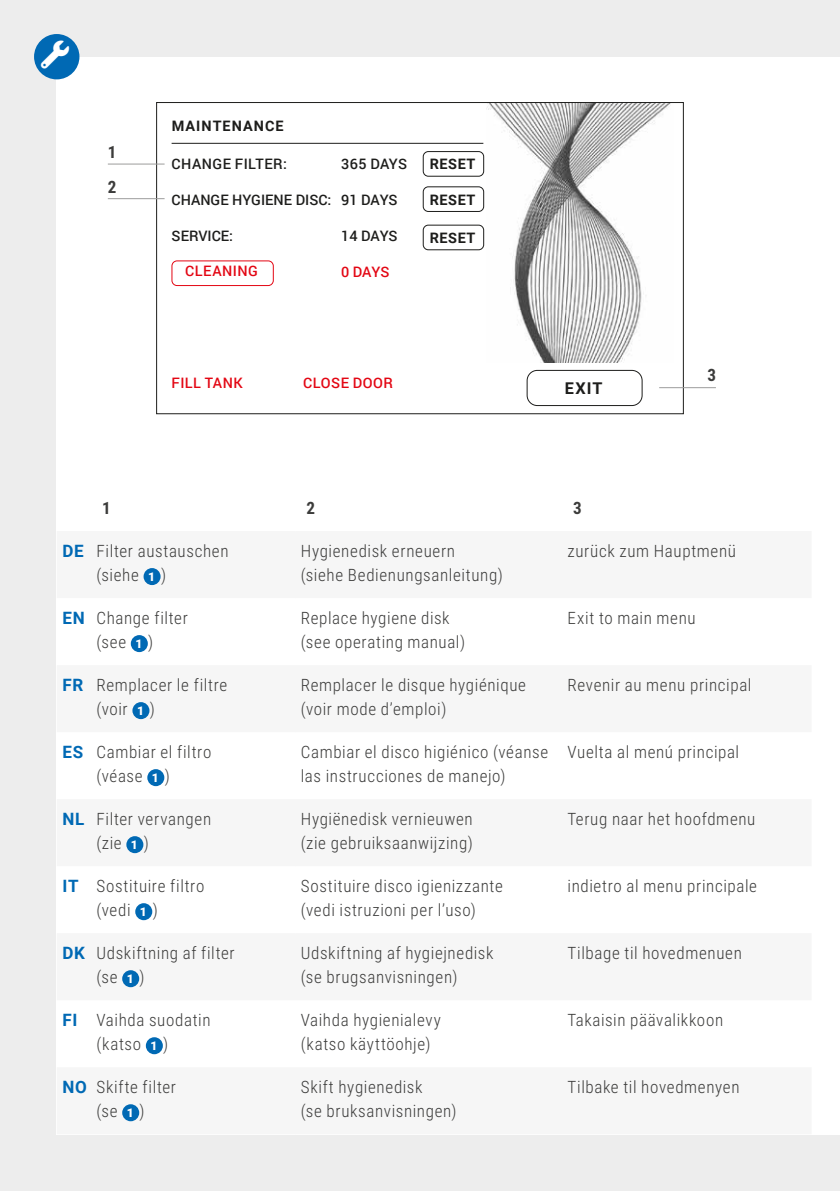
<style>
.page{position:relative;width:840px;height:1191px;background:#fff}
.page>*{position:absolute;margin:0;border:0;box-sizing:border-box;transform-origin:0 0}
.t1{font:300 17px/24px "Roboto Condensed";letter-spacing:.035em;color:#3c3c3b}
.t2{font:700 17px/34.6px "Roboto Condensed";color:#3c3c3b}
.t3{font:700 16.2px "Roboto";color:#1d1d1b}
.t4{font:500 14.4px "Roboto";color:#1d1d1b}
.t5{font:500 14.4px "Roboto";letter-spacing:.03em;color:#e30613}
.t6{font:700 14.4px "Roboto";letter-spacing:.05em;color:#1d1d1b}
.t7{font:500 14.4px "Roboto";letter-spacing:.03em;color:#1d1d1b}
.t8{font:700 14.4px "Roboto";letter-spacing:.075em;color:#1d1d1b}
.s1{font-family:"Roboto";font-weight:700;color:#0069b4}
.s2{font-family:"Roboto";font-weight:900;font-size:12px;color:#fff}
</style>
<div class="page">
<div style="left:0;top:0;width:839px;height:1191px;background:#ededed"></div>
<div style="left:57px;top:57px;width:782px;height:1077px;background:#fff"></div>
<div style="left:34px;top:34px;width:45px;height:45px;background:#0069b4;border-radius:50%"></div>
<div style="left:143px;top:568px;width:17px;height:17px;background:#0069b4;border-radius:50%"></div>
<div style="left:131px;top:635px;width:17px;height:17px;background:#0069b4;border-radius:50%"></div>
<div style="left:132px;top:702px;width:17px;height:17px;background:#0069b4;border-radius:50%"></div>
<div style="left:147px;top:769px;width:17px;height:17px;background:#0069b4;border-radius:50%"></div>
<div style="left:126px;top:836px;width:17px;height:17px;background:#0069b4;border-radius:50%"></div>
<div style="left:135px;top:903px;width:17px;height:17px;background:#0069b4;border-radius:50%"></div>
<div style="left:122px;top:970px;width:17px;height:17px;background:#0069b4;border-radius:50%"></div>
<div style="left:146px;top:1037px;width:17px;height:17px;background:#0069b4;border-radius:50%"></div>
<div style="left:122px;top:1104px;width:17px;height:17px;background:#0069b4;border-radius:50%"></div>
<img style="left:486px;top:104px;width:184px;height:258px">
<div style="left:156px;top:102px;width:527px;height:312px;border:1px solid #1d1d1b"></div>
<div style="left:526px;top:370px;width:116px;height:36px;border:1px solid #1d1d1b;border-radius:10px"></div>
<hr style="left:171px;top:143px;width:312px;height:1px;background:#1d1d1b">
<div style="left:422px;top:151px;width:62px;height:26px;border:1px solid #1d1d1b;border-radius:5px"></div>
<div style="left:422px;top:186px;width:62px;height:26px;border:1px solid #1d1d1b;border-radius:5px"></div>
<div style="left:422px;top:225px;width:62px;height:25px;border:1px solid #1d1d1b;border-radius:5px"></div>
<div style="left:171px;top:260px;width:102px;height:26px;border:1px solid #e30613;border-radius:5px"></div>
<hr style="left:108px;top:164px;width:56px;height:1px;background:#9d9d9c">
<hr style="left:108px;top:198px;width:56px;height:1px;background:#9d9d9c">
<hr style="left:658px;top:387px;width:57px;height:1px;background:#9d9d9c">
<p class="t2" style="left:108px;top:134px;width:10px">1<br>2</p>
<p class="t8" style="left:172px;top:116px;width:113px">MAINTENANCE</p>
<p class="t7" style="left:171px;top:154px;width:117px">CHANGE FILTER:</p>
<p class="t4" style="left:341px;top:154px;width:68px">365 DAYS</p>
<p class="t4" style="left:171px;top:190px;width:227px">CHANGE HYGIENE DISC: 91 DAYS</p>
<p class="t4" style="left:171px;top:226px;width:63px">SERVICE:</p>
<p class="t4" style="left:341px;top:226px;width:58px">14 DAYS</p>
<p class="t5" style="left:341px;top:262px;width:50px">0 DAYS</p>
<p class="t5" style="left:185px;top:261px;width:74px">CLEANING</p>
<p class="t6" style="left:429px;top:154px;width:47px">RESET</p>
<p class="t6" style="left:429px;top:189px;width:47px">RESET</p>
<p class="t6" style="left:429px;top:228px;width:47px">RESET</p>
<p class="t5" style="left:171px;top:373px;width:72px">FILL TANK</p>
<p class="t5" style="left:303px;top:373px;width:91px">CLOSE DOOR</p>
<p class="t3" style="left:564px;top:377px;width:39px">EXIT</p>
<p class="t2" style="left:707px;top:357px;width:10px">3</p>
<p class="t2" style="left:102px;top:490px;width:10px">1</p>
<p class="t2" style="left:306px;top:490px;width:10px">2</p>
<p class="t2" style="left:573px;top:490px;width:10px">3</p>
<p class="t1" style="left:96px;top:538px;width:133px;text-indent:-34px"><span class="s1">DE</span> Filter austauschen (siehe <span class="s2">1</span> )</p>
<p class="t1" style="left:300px;top:538px;width:203px">Hygienedisk erneuern<br>(siehe Bedienungsanleitung)</p>
<p class="t1" style="left:567px;top:538px;width:170px">zurück zum Hauptmenü</p>
<p class="t1" style="left:62px;top:605px;width:127px;text-align:center"><span class="s1">EN</span> Change filter (see <span class="s2">1</span> )</p>
<p class="t1" style="left:300px;top:605px;width:166px">Replace hygiene disk (see operating manual)</p>
<p class="t1" style="left:567px;top:605px;width:130px">Exit to main menu</p>
<p class="t1" style="left:96px;top:672px;width:132px;text-indent:-34px"><span class="s1">FR</span> Remplacer le filtre (voir <span class="s2">1</span> )</p>
<p class="t1" style="left:300px;top:672px;width:226px">Remplacer le disque hygiénique (voir mode d’emploi)</p>
<p class="t1" style="left:567px;top:672px;width:185px">Revenir au menu principal</p>
<p class="t1" style="left:62px;top:739px;width:150px;text-align:center"><span class="s1">ES</span> Cambiar el filtro (véase <span class="s2">1</span> )</p>
<p class="t1" style="left:300px;top:739px;width:249px">Cambiar el disco higiénico (véanse las instrucciones de manejo)</p>
<p class="t1" style="left:567px;top:739px;width:173px">Vuelta al menú principal</p>
<p class="t1" style="left:96px;top:806px;width:116px;text-indent:-34px"><span class="s1">NL</span> Filter vervangen (zie <span class="s2">1</span> )</p>
<p class="t1" style="left:300px;top:806px;width:173px">Hygiënedisk vernieuwen (zie gebruiksaanwijzing)</p>
<p class="t1" style="left:567px;top:806px;width:189px">Terug naar het hoofdmenu</p>
<p class="t1" style="left:96px;top:873px;width:109px;text-indent:-34px"><span class="s1">IT</span> Sostituire filtro (vedi <span class="s2">1</span> )</p>
<p class="t1" style="left:300px;top:873px;width:203px">Sostituire disco igienizzante (vedi istruzioni per l’uso)</p>
<p class="t1" style="left:567px;top:873px;width:191px">indietro al menu principale</p>
<p class="t1" style="left:96px;top:940px;width:140px;text-indent:-34px"><span class="s1">DK</span> Udskiftning af filter (se <span class="s2">1</span> )</p>
<p class="t1" style="left:300px;top:940px;width:194px">Udskiftning af hygiejnedisk (se brugsanvisningen)</p>
<p class="t1" style="left:567px;top:940px;width:176px">Tilbage til hovedmenuen</p>
<p class="t1" style="left:62px;top:1007px;width:149px;text-align:center"><span class="s1">FI</span> Vaihda suodatin (katso <span class="s2">1</span> )</p>
<p class="t1" style="left:300px;top:1007px;width:142px">Vaihda hygienialevy (katso käyttöohje)</p>
<p class="t1" style="left:567px;top:1007px;width:157px">Takaisin päävalikkoon</p>
<p class="t1" style="left:62px;top:1074px;width:115px;text-align:center"><span class="s1">NO</span> Skifte filter (se <span class="s2">1</span> )</p>
<p class="t1" style="left:300px;top:1074px;width:157px">Skift hygienedisk<br>(se bruksanvisningen)</p>
<p class="t1" style="left:567px;top:1074px;width:173px">Tilbake til hovedmenyen</p>
</div>
